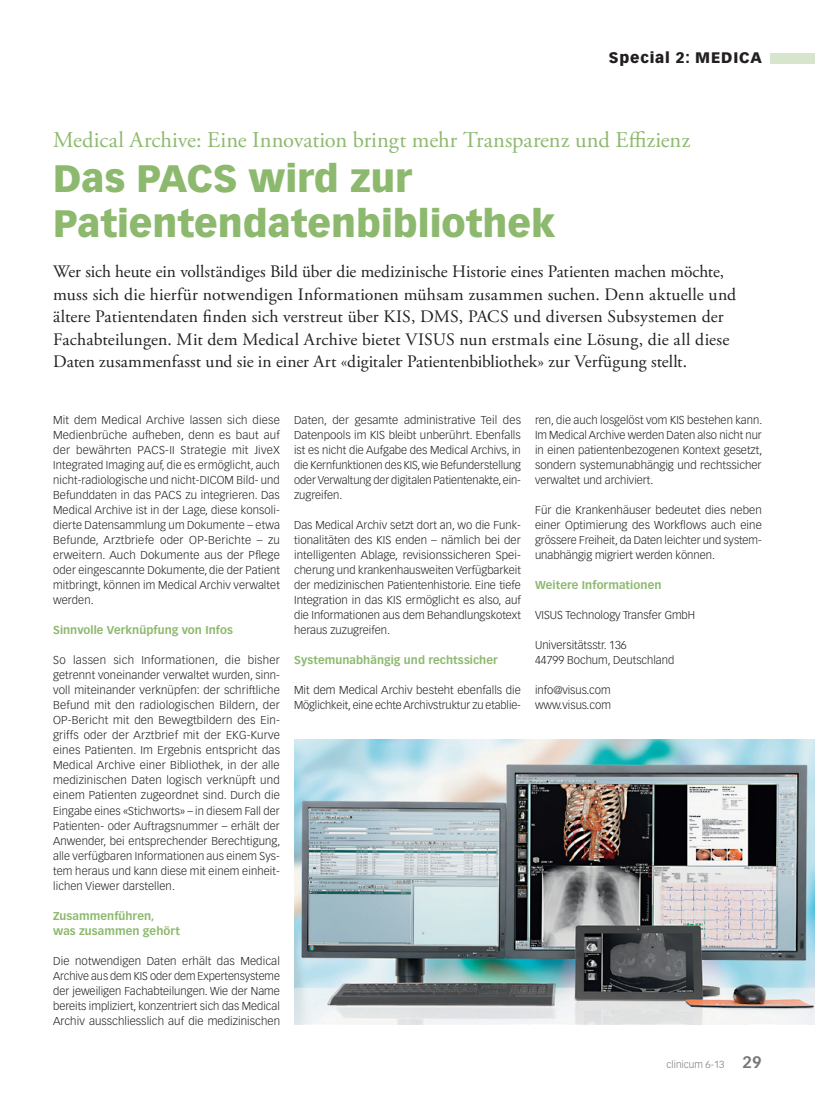
<style>
.page{position:relative;width:815px;height:1099px;background:#fff}
.page>*{position:absolute;margin:0;border:0;box-sizing:border-box;transform-origin:0 0}
.t1{font:900 37.5px/45px "Vectora LT Std";color:#8db96e}
.t2{font:22.5px "Adobe Garamond Pro";color:#8db96e}
.t3{font:17.5px/22.5px "Adobe Garamond Pro";letter-spacing:.005em;color:#231f20}
.t4{font:900 15px "Vectora LT Std";letter-spacing:.05em;color:#231f20}
.t5{font:300 11.25px/15px "Vectora LT Std";color:#231f20;text-align:justify}
.t6{font:700 11.25px/15px "Vectora LT Std";letter-spacing:.005em;color:#8db96e}
.t7{font:300 10px "Vectora LH";color:#76787b}
.s1{font-weight:700;font-size:16.25px}
</style>
<div class="page">
<div style="left:770px;top:53px;width:45px;height:10px;background:#d8e5cd"></div>
<img style="left:294px;top:739px;width:521px;height:285px">
<h3 class="t4" style="left:609px;top:49px;width:154px">Special 2: MEDICA</h3>
<h2 class="t2" style="left:53px;top:126px;width:638px">Medical Archive: Eine Innovation bringt mehr Transparenz und Effizienz</h2>
<h1 class="t1" style="left:53px;top:155px;width:504px">Das PACS wird zur<br>Patientendatenbibliothek</h1>
<p class="t3" style="left:53px;top:261px;width:685px">Wer sich heute ein vollständiges Bild über die medizinische Historie eines Patienten machen möchte, muss sich die hierfür notwendigen Informationen mühsam zusammen suchen. Denn aktuelle und ältere Patientendaten finden sich verstreut über KIS, DMS, PACS und diversen Subsystemen der Fachabteilungen. Mit dem Medical Archive bietet VISUS nun erstmals eine Lösung, die all diese Daten zusammenfasst und sie in einer Art «digitaler Patientenbibliothek» zur Verfügung stellt.</p>
<p class="t5" style="left:53px;top:413px;width:228px">Mit dem Medical Archive lassen sich diese Medienbrüche aufheben, denn es baut auf der bewährten PACS-II Strategie mit JiveX Integrated Imaging auf, die es ermöglicht, auch nicht-radiologische und nicht-DICOM Bild- und Befunddaten in das PACS zu integrieren. Das Medical Archive ist in der Lage, diese konsoli&shy;dierte Datensammlung um Dokumente – etwa Befunde, Arztbriefe oder OP-Berichte – zu erweitern. Auch Dokumente aus der Pflege oder eingescannte Dokumente, die der Patient mitbringt, können im Medical Archiv verwaltet werden.</p>
<p class="t6" style="left:53px;top:623px;width:181px">Sinnvolle Verknüpfung von Infos</p>
<p class="t5" style="left:53px;top:653px;width:229px">So lassen sich Informationen, die bisher getrennt voneinander verwaltet wurden, sinn&shy;voll miteinander verknüpfen: der schriftliche Befund mit den radiologischen Bildern, der OP-Bericht mit den Bewegtbildern des Ein&shy;griffs oder der Arztbrief mit der EKG-Kurve eines Patienten. Im Ergebnis entspricht das Medical Archive einer Bibliothek, in der alle medizinischen Daten logisch verknüpft und einem Patienten zugeordnet sind. Durch die Eingabe eines «Stichworts» – in diesem Fall der Patienten- oder Auftragsnummer – erhält der Anwender, bei entsprechender Berechtigung, alle verfügbaren Informationen aus einem Sys&shy;tem heraus und kann diese mit einem einheit&shy;lichen Viewer darstellen.</p>
<p class="t6" style="left:53px;top:908px;width:128px">Zusammenführen,<br>was zusammen gehört</p>
<p class="t5" style="left:53px;top:953px;width:228px">Die notwendigen Daten erhält das Medical Archive aus dem KIS oder dem Expertensysteme der jeweiligen Fachabteilungen. Wie der Name bereits impliziert, konzentriert sich das Medical Archiv ausschliesslich auf die medizinischen</p>
<p class="t5" style="left:294px;top:413px;width:228px">Daten, der gesamte administrative Teil des Datenpools im KIS bleibt unberührt. Ebenfalls ist es nicht die Aufgabe des Medical Archivs, in die Kernfunktionen des KIS, wie Befunderstellung oder Verwaltung der digitalen Patientenakte, ein&shy;zugreifen.</p>
<p class="t5" style="left:294px;top:518px;width:228px">Das Medical Archiv setzt dort an, wo die Funk&shy;tionalitäten des KIS enden – nämlich bei der intelligenten Ablage, revisionssicheren Spei&shy;cherung und krankenhausweiten Verfügbarkeit der medizinischen Patientenhistorie. Eine tiefe Integration in das KIS ermöglicht es also, auf die Informationen aus dem Behandlungskotext heraus zuzugreifen.</p>
<p class="t6" style="left:294px;top:653px;width:205px">Systemunabhängig und rechtssicher</p>
<p class="t5" style="left:294px;top:683px;width:228px">Mit dem Medical Archiv besteht ebenfalls die<br>Möglichkeit, eine echte Archivstruktur zu etablie-</p>
<p class="t5" style="left:535px;top:413px;width:229px">ren, die auch losgelöst vom KIS bestehen kann.<br>Im Medical Archive werden Daten also nicht nur in einen patientenbezogenen Kontext gesetzt, sondern systemunabhängig und rechtssicher verwaltet und archiviert.</p>
<p class="t5" style="left:535px;top:503px;width:228px">Für die Krankenhäuser bedeutet dies neben einer Optimierung des Workflows auch eine grössere Freiheit, da Daten leichter und system&shy;unabhängig migriert werden können.</p>
<p class="t6" style="left:535px;top:578px;width:128px">Weitere Informationen</p>
<p class="t5" style="left:535px;top:608px;width:162px">VISUS Technology Transfer GmbH</p>
<p class="t5" style="left:535px;top:638px;width:141px">Universitätsstr. 136<br>44799 Bochum, Deutschland</p>
<p class="t5" style="left:535px;top:683px;width:77px">info@visus.com www.visus.com</p>
<p class="t7" style="left:667px;top:1058px;width:97px">clinicum 6-13 <span class="s1">29</span></p>
</div>
